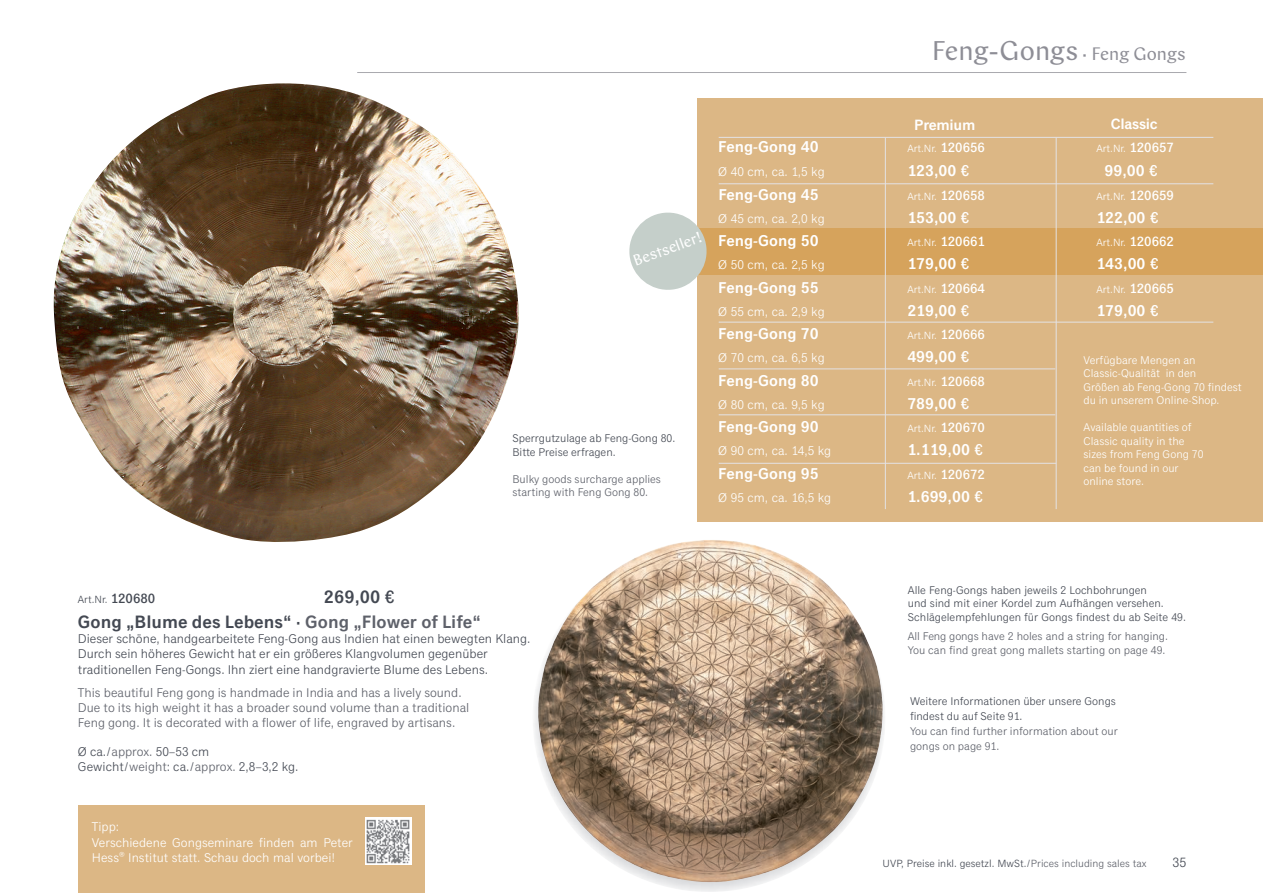
<style>
.page{position:relative;width:1263px;height:893px;background:#fff}
.page>*{position:absolute;margin:0;border:0;box-sizing:border-box;transform-origin:0 0}
.t1{font:27px "Chap";color:#8e8e96}
.t2{font:600 18px/25.2px "Classic Grotesque Pro";color:#444953}
.t3{font:600 15.75px "Classic Grotesque Pro";color:#fff}
.t4{font:15.45px "Chap";color:#fff}
.t5{font:600 15px "Classic Grotesque Pro";letter-spacing:-.02em;color:#fff}
.t6{font:13.5px "Classic Grotesque Pro";color:#444953}
.t7{font:12.75px/15.3px "Classic Grotesque Pro";color:#444953}
.t8{font:12.75px/15.3px "Classic Grotesque Pro";color:#fff}
.t9{font:12.75px/15.3px "Classic Grotesque Pro";color:#5e616a}
.t10{font:11.25px/13.5px "Classic Grotesque Pro";color:#444953}
.t11{font:11.25px/13.5px "Classic Grotesque Pro";color:#5e616a}
.t12{font:11.25px/13.5px "Classic Grotesque Pro";color:#fff}
.t13{font:10.5px "Classic Grotesque Pro";color:#fff}
.t14{font:10.5px "Classic Grotesque Pro";color:#444953}
.s1{font-size:18px}
.s2{font-weight:500;font-size:13.5px}
.s3{font-weight:500}
.s4{color:#5e616a}
</style>
<div class="page">
<div style="left:697px;top:99px;width:566px;height:423px;background:#dcb785"></div>
<hr style="left:357px;top:72px;width:829px;height:1px;background:#a9a9af">
<img style="left:53px;top:83px;width:466px;height:459px">
<img style="left:534px;top:544px;width:351px;height:348px">
<img style="left:619px;top:540px;width:92px;height:27px">
<div style="left:698px;top:228px;width:565px;height:47px;background:#d6a35c"></div>
<hr style="left:1056px;top:138px;width:1px;height:371px;background:#e4e2e4">
<hr style="left:719px;top:184px;width:494px;height:1px;background:#e4e2e4">
<hr style="left:719px;top:322px;width:494px;height:1px;background:#e4e2e4">
<hr style="left:719px;top:369px;width:336px;height:1px;background:#e4e2e4">
<hr style="left:719px;top:415px;width:336px;height:1px;background:#e4e2e4">
<hr style="left:719px;top:463px;width:337px;height:1px;background:#e4e2e4">
<hr style="left:885px;top:138px;width:1px;height:371px;background:#e4e2e4">
<hr style="left:719px;top:137px;width:494px;height:1px;background:#e4e2e4">
<svg style="left:629px;top:212px;width:78px;height:78px"></svg>
<div style="left:78px;top:805px;width:346px;height:88px;background:#dcb785"></div>
<img style="left:365px;top:818px;width:47px;height:46px">
<h1 class="t1" style="left:932px;top:34px;width:255px">Feng-Gongs <span class="s1">· Feng Gongs</span></h1>
<p class="t4" style="left:630px;top:252px;width:73px;rotate:-20deg">Bestseller!</p>
<p class="t10" style="left:512px;top:432px;width:164px">Sperrgutzulage ab Feng-Gong 80.<br>Bitte Preise erfragen.</p>
<p class="t11" style="left:512px;top:472px;width:150px">Bulky goods surcharge applies starting with Feng Gong 80.</p>
<p class="t5" style="left:914px;top:116px;width:63px">Premium</p>
<p class="t5" style="left:1111px;top:115px;width:49px">Classic</p>
<p class="t3" style="left:718px;top:137px;width:102px">Feng-Gong 40</p>
<p class="t13" style="left:907px;top:142px;width:79px">Art.Nr. <span class="s2">120656</span></p>
<p class="t13" style="left:1096px;top:142px;width:79px">Art.Nr. <span class="s2">120657</span></p>
<p class="t8" style="left:718px;top:164px;width:108px">Ø 40 cm, ca. 1,5 kg</p>
<p class="t3" style="left:907px;top:160px;width:63px">123,00 <span class="s3">€</span></p>
<p class="t3" style="left:1104px;top:160px;width:55px">99,00 <span class="s3">€</span></p>
<p class="t3" style="left:718px;top:184px;width:102px">Feng-Gong 45</p>
<p class="t13" style="left:907px;top:190px;width:79px">Art.Nr. <span class="s2">120658</span></p>
<p class="t13" style="left:1096px;top:190px;width:79px">Art.Nr. <span class="s2">120659</span></p>
<p class="t8" style="left:718px;top:211px;width:108px">Ø 45 cm, ca. 2,0 kg</p>
<p class="t3" style="left:907px;top:208px;width:63px">153,00 <span class="s3">€</span></p>
<p class="t3" style="left:1096px;top:208px;width:63px">122,00 <span class="s3">€</span></p>
<p class="t3" style="left:718px;top:231px;width:102px">Feng-Gong 50</p>
<p class="t13" style="left:907px;top:236px;width:79px">Art.Nr. <span class="s2">120661</span></p>
<p class="t13" style="left:1096px;top:236px;width:79px">Art.Nr. <span class="s2">120662</span></p>
<p class="t8" style="left:718px;top:257px;width:108px">Ø 50 cm, ca. 2,5 kg</p>
<p class="t3" style="left:907px;top:254px;width:63px">179,00 <span class="s3">€</span></p>
<p class="t3" style="left:1096px;top:254px;width:63px">143,00 <span class="s3">€</span></p>
<p class="t3" style="left:718px;top:277px;width:102px">Feng-Gong 55</p>
<p class="t13" style="left:907px;top:283px;width:79px">Art.Nr. <span class="s2">120664</span></p>
<p class="t13" style="left:1096px;top:283px;width:79px">Art.Nr. <span class="s2">120665</span></p>
<p class="t8" style="left:718px;top:304px;width:108px">Ø 55 cm, ca. 2,9 kg</p>
<p class="t3" style="left:907px;top:301px;width:63px">219,00 <span class="s3">€</span></p>
<p class="t3" style="left:1096px;top:301px;width:63px">179,00 <span class="s3">€</span></p>
<p class="t3" style="left:718px;top:324px;width:102px">Feng-Gong 70</p>
<p class="t13" style="left:907px;top:329px;width:79px">Art.Nr. <span class="s2">120666</span></p>
<p class="t8" style="left:718px;top:350px;width:108px">Ø 70 cm, ca. 6,5 kg</p>
<p class="t3" style="left:907px;top:347px;width:63px">499,00 <span class="s3">€</span></p>
<p class="t3" style="left:718px;top:370px;width:102px">Feng-Gong 80</p>
<p class="t13" style="left:907px;top:376px;width:79px">Art.Nr. <span class="s2">120668</span></p>
<p class="t8" style="left:718px;top:397px;width:108px">Ø 80 cm, ca. 9,5 kg</p>
<p class="t3" style="left:907px;top:394px;width:63px">789,00 <span class="s3">€</span></p>
<p class="t3" style="left:718px;top:417px;width:102px">Feng-Gong 90</p>
<p class="t13" style="left:907px;top:422px;width:79px">Art.Nr. <span class="s2">120670</span></p>
<p class="t8" style="left:718px;top:443px;width:114px">Ø 90 cm, ca. 14,5 kg</p>
<p class="t3" style="left:907px;top:440px;width:77px">1.119,00 <span class="s3">€</span></p>
<p class="t3" style="left:718px;top:463px;width:102px">Feng-Gong 95</p>
<p class="t13" style="left:907px;top:469px;width:79px">Art.Nr. <span class="s2">120672</span></p>
<p class="t8" style="left:718px;top:490px;width:114px">Ø 95 cm, ca. 16,5 kg</p>
<p class="t3" style="left:907px;top:487px;width:77px">1.699,00 <span class="s3">€</span></p>
<p class="t12" style="left:1083px;top:353px;width:160px">Verfügbare Mengen an<br>Classic-Qualität in den<br>Größen ab Feng-Gong 70 findest du in unserem Online-Shop.</p>
<p class="t12" style="left:1083px;top:421px;width:121px">Available quantities of<br>Classic quality in the sizes from Feng Gong 70 can be found in our online store.</p>
<h2 class="t2" style="left:78px;top:584px;width:404px;text-indent:246px">269,00 <span class="s3">€<br></span>Gong „Blume des Lebens“ · <span class="s4">Gong „Flower of Life“</span></h2>
<p class="t7" style="left:78px;top:631px;width:454px">Dieser schöne, handgearbeitete Feng-Gong aus Indien hat einen bewegten Klang.<br>Durch sein höheres Gewicht hat er ein größeres Klangvolumen gegenüber traditionellen Feng-Gongs. Ihn ziert eine handgravierte Blume des Lebens.</p>
<p class="t9" style="left:78px;top:685px;width:393px">This beautiful Feng gong is handmade in India and has a lively sound.<br>Due to its high weight it has a broader sound volume than a traditional<br>Feng gong. It is decorated with a flower of life, engraved by artisans.</p>
<p class="t7" style="left:78px;top:744px;width:222px">Ø ca./<span class="s4">approx.</span> 50–53 cm<br>Gewicht/<span class="s4">weight</span>: ca./<span class="s4">approx.</span> 2,8–3,2 kg.</p>
<p class="t14" style="left:78px;top:593px;width:79px">Art.Nr. <span class="s2">120680</span></p>
<p class="t8" style="left:92px;top:819px;width:263px">Tipp:<br>Verschiedene Gongseminare finden am Peter<br>Hess<sup>®</sup> Institut statt. Schau doch mal vorbei!</p>
<p class="t10" style="left:908px;top:583px;width:279px">Alle Feng-Gongs haben jeweils 2 Lochbohrungen<br>und sind mit einer Kordel zum Aufhängen versehen.<br>Schlägelempfehlungen für Gongs findest du ab Seite 49.</p>
<p class="t11" style="left:908px;top:630px;width:262px">All Feng gongs have 2 holes and a string for hanging.<br>You can find great gong mallets starting on page 49.</p>
<p class="t10" style="left:910px;top:694px;width:207px;line-height:15px">Weitere Informationen über unsere Gongs findest du auf Seite 91.</p>
<p class="t11" style="left:910px;top:724px;width:209px;line-height:15px">You can find further information about our gongs on page 91.</p>
<p class="t14" style="left:883px;top:857px;width:266px">UVP, Preise inkl. gesetzl. MwSt./<span class="s4">Prices including sales tax</span></p>
<p class="t6" style="left:1172px;top:854px;width:15px">35</p>
</div>
